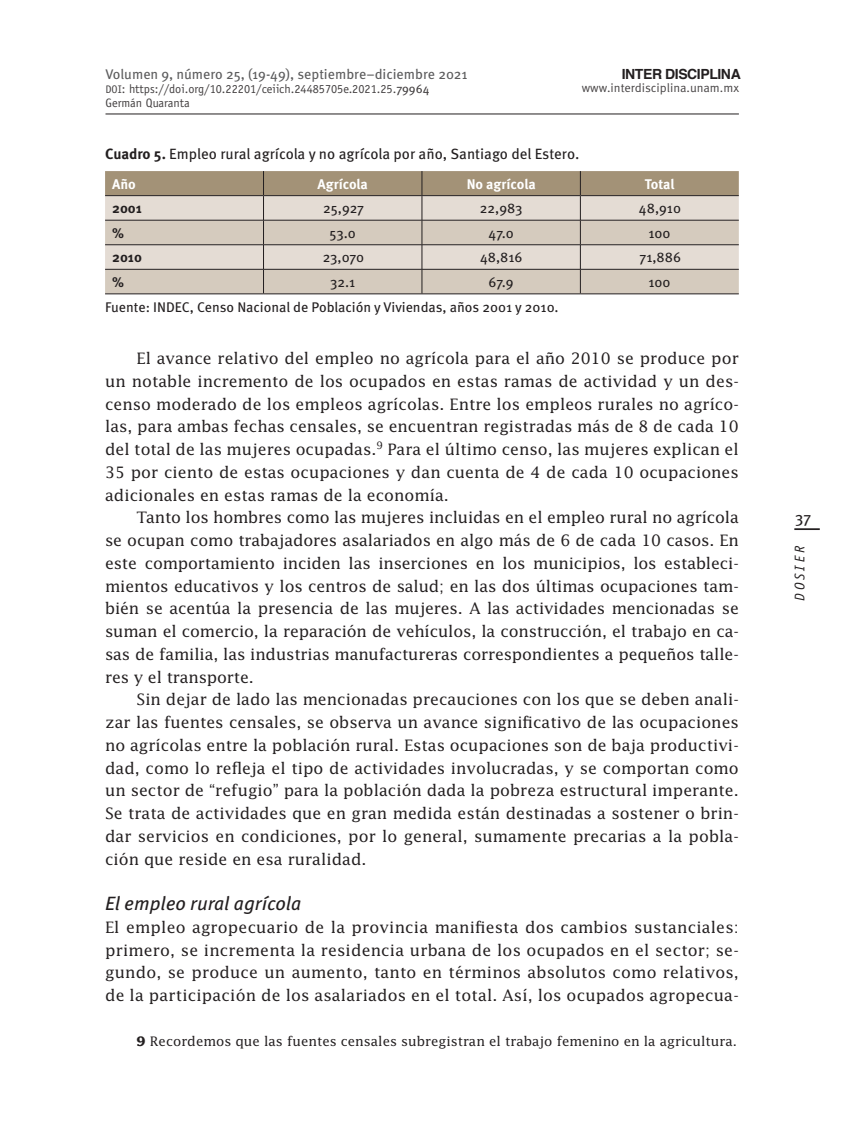
<style>
.page{position:relative;width:844px;height:1141px;background:#fff}
.page>*{position:absolute;margin:0;border:0;box-sizing:border-box;transform-origin:0 0}
.N2{font:italic 19.25px "Meta Pro";letter-spacing:-.005em;color:#231f20}
.BT{font:15.75px/22.8px "Lucida Std";color:#231f20;text-align:justify}
.BT_ss{font:15.75px/22.8px "Lucida Std";letter-spacing:.01em;color:#231f20;text-align:justify}
.t1{font:15.75px "Meta Pro";color:#231f20}
.Pie_de_figura{font:14.88px "Meta Pro";color:#231f20}
.Pie_de_figura-2{font:14px "Meta Pro";color:#231f20}
.Texto_tabla{font:14px "Meta Pro";color:#231f20}
.t2{font:14px "Meta Pro";color:#3e3e3f}
.Texto_tabla-2{font:700 14px "Meta Pro";color:#fff}
.t3{font:700 14px "Helvetica";letter-spacing:-.03em;color:#231f20}
.Texto_tabla-3{font:700 14px "Meta Pro";color:#231f20}
.t4{font:italic 14px "Officina Sans Std";color:#231f20}
.Notas{font:13.12px "Lucida Std";color:#231f20}
.t5{font:12.25px/14px "Officina Sans Std";color:#231f20}
.t6{font:12.25px "Meta Pro";color:#231f20}
.s1{font-family:"Officina Sans Std Book SC900";font-size:11.03px}
.s2{font-family:"Meta Pro"}
.s3{font-weight:700}
</style>
<div class="page">
<hr style="left:794px;top:528px;width:25px;height:2px;background:#231f20">
<hr style="left:105px;top:114px;width:633px;height:1px;background:#231f20">
<svg style="left:105px;top:171px;width:633px;height:122px;background:#cbc1b3"></svg>
<hr style="left:105px;top:195px;width:158px;height:1px;background:#231f20">
<hr style="left:263px;top:195px;width:159px;height:1px;background:#231f20">
<hr style="left:422px;top:195px;width:158px;height:1px;background:#231f20">
<hr style="left:580px;top:195px;width:158px;height:1px;background:#231f20">
<hr style="left:105px;top:293px;width:158px;height:1px;background:#231f20">
<hr style="left:263px;top:293px;width:159px;height:1px;background:#231f20">
<hr style="left:422px;top:293px;width:158px;height:1px;background:#231f20">
<hr style="left:580px;top:293px;width:158px;height:1px;background:#231f20">
<p class="t2" style="left:105px;top:65px;width:363px">Volumen 9, número 25, (19-49), septiembre–diciembre 2021</p>
<p class="t5" style="left:105px;top:82px;width:325px"><span class="s1">doi</span>: https://doi.org/10.22201/ceiich.24485705e.2021.25.<span class="s2">79964<br></span>Germán Quaranta</p>
<p class="t6" style="left:581px;top:80px;width:159px">www.interdisciplina.unam.mx</p>
<p class="t3" style="left:621px;top:63px;width:120px">INTER DISCIPLINA</p>
<p class="Pie_de_figura" style="left:105px;top:144px;width:476px"><span class="s3">Cuadro 5.</span> Empleo rural agrícola y no agrícola por año, Santiago del Estero.</p>
<p class="Texto_tabla-2" style="left:112px;top:175px;width:25px">Año</p>
<p class="Texto_tabla-2" style="left:317px;top:175px;width:52px">Agrícola</p>
<p class="Texto_tabla-2" style="left:466px;top:175px;width:70px">No agrícola</p>
<p class="Texto_tabla-2" style="left:644px;top:175px;width:31px">Total</p>
<p class="Texto_tabla-3" style="left:112px;top:199px;width:31px">2001</p>
<p class="Texto_tabla" style="left:323px;top:199px;width:42px">25,927</p>
<p class="Texto_tabla" style="left:479px;top:199px;width:44px">22,983</p>
<p class="Texto_tabla" style="left:638px;top:199px;width:44px">48,910</p>
<p class="Texto_tabla-3" style="left:112px;top:224px;width:13px">%</p>
<p class="Texto_tabla" style="left:329px;top:224px;width:28px">53.0</p>
<p class="Texto_tabla" style="left:488px;top:224px;width:27px">47.0</p>
<p class="Texto_tabla" style="left:648px;top:224px;width:24px">100</p>
<p class="Texto_tabla-3" style="left:112px;top:249px;width:31px">2010</p>
<p class="Texto_tabla" style="left:322px;top:249px;width:43px">23,070</p>
<p class="Texto_tabla" style="left:480px;top:249px;width:44px">48,816</p>
<p class="Texto_tabla" style="left:639px;top:249px;width:43px">71,886</p>
<p class="Texto_tabla-3" style="left:112px;top:273px;width:13px">%</p>
<p class="Texto_tabla" style="left:330px;top:273px;width:27px">32.1</p>
<p class="Texto_tabla" style="left:488px;top:273px;width:27px">67.9</p>
<p class="Texto_tabla" style="left:648px;top:273px;width:24px">100</p>
<p class="Pie_de_figura-2" style="left:105px;top:298px;width:455px">Fuente: INDEC, Censo Nacional de Población y Viviendas, años 2001 y 2010.</p>
<p class="BT" style="left:105px;top:347px;width:635px;text-indent:32px">El avance relativo del empleo no agrícola para el año 2010 se produce por un notable incremento de los ocupados en estas ramas de actividad y un des&shy;censo moderado de los empleos agrícolas. Entre los empleos rurales no agríco&shy;las, para ambas fechas censales, se encuentran registradas más de 8 de cada 10 del total de las mujeres ocupadas.<sup>9</sup> Para el último censo, las mujeres explican el 35 por ciento de estas ocupaciones y dan cuenta de 4 de cada 10 ocupaciones adicionales en estas ramas de la economía.</p>
<p class="BT" style="left:105px;top:506px;width:635px;text-indent:32px">Tanto los hombres como las mujeres incluidas en el empleo rural no agrícola se ocupan como trabajadores asalariados en algo más de 6 de cada 10 casos. En este comportamiento inciden las inserciones en los municipios, los estableci&shy;mientos educativos y los centros de salud; en las dos últimas ocupaciones tam&shy;bién se acentúa la presencia de las mujeres. A las actividades mencionadas se suman el comercio, la reparación de vehículos, la construcción, el trabajo en ca&shy;sas de familia, las industrias manufactureras correspondientes a pequeños talle&shy;res y el transporte.</p>
<p class="BT" style="left:105px;top:688px;width:635px;text-indent:32px">Sin dejar de lado las mencionadas precauciones con los que se deben anali&shy;zar las fuentes censales, se observa un avance significativo de las ocupaciones no agrícolas entre la población rural. Estas ocupaciones son de baja productivi&shy;dad, como lo refleja el tipo de actividades involucradas, y se comportan como un sector de “refugio” para la población dada la pobreza estructural imperante.<br>Se trata de actividades que en gran medida están destinadas a sostener o brin&shy;dar servicios en condiciones, por lo general, sumamente precarias a la pobla&shy;ción que reside en esa ruralidad.</p>
<p class="N2" style="left:105px;top:891px;width:198px">El empleo rural agrícola</p>
<p class="BT_ss" style="left:105px;top:915px;width:635px">El empleo agropecuario de la provincia manifiesta dos cambios sustanciales: primero, se incrementa la residencia urbana de los ocupados en el sector; se&shy;gundo, se produce un aumento, tanto en términos absolutos como relativos, de la participación de los asalariados en el total. Así, los ocupados agropecua-</p>
<p class="Notas" style="left:136px;top:1033px;width:601px"><span class="s3">9</span> Recordemos que las fuentes censales subregistran el trabajo femenino en la agricultura.</p>
<p class="t1" style="left:794px;top:508px;width:18px">37</p>
<p class="t4" style="left:791px;top:601px;width:56px;rotate:-90deg">DOSIER</p>
</div>
